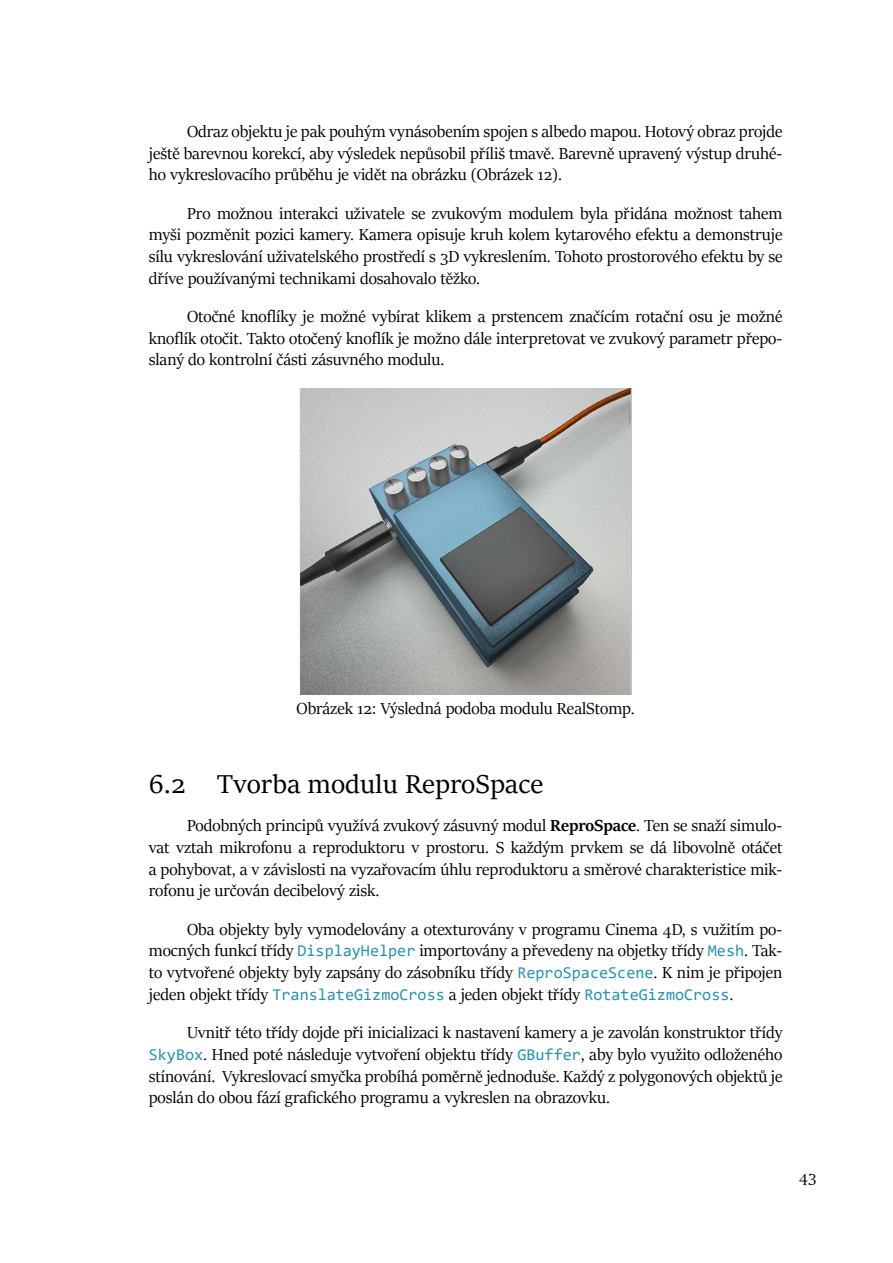
<style>
.page{position:relative;width:893px;height:1263px;background:#fff}
.page>*{position:absolute;margin:0;border:0;box-sizing:border-box;transform-origin:0 0}
.t1{font:28.5px "Sitka Heading";color:#000}
.t2{font:18px/21.6px "Sitka Banner";color:#000;text-align:justify}
.t3{font:16.5px "Consolas";color:#2b91af}
.s1{font-weight:700}
.s2{font-family:"Consolas";font-size:16.5px;color:#2b91af}
.s3{font-family:"Sitka Banner";font-size:18px;color:#000}
</style>
<div class="page">
<img style="left:300px;top:388px;width:331px;height:306px">
<p class="t2" style="left:149px;top:120px;width:635px;text-indent:38px">Odraz objektu je pak pouhým vynásobením spojen s albedo mapou. Hotový obraz projde ještě barevnou korekcí, aby výsledek nepůsobil příliš tmavě. Barevně upravený výstup druhé&shy;ho vykreslovacího průběhu je vidět na obrázku (Obrázek 12).</p>
<p class="t2" style="left:149px;top:202px;width:635px;text-indent:38px">Pro možnou interakci uživatele se zvukovým modulem byla přidána možnost tahem myši pozměnit pozici kamery. Kamera opisuje kruh kolem kytarového efektu a demonstruje sílu vykreslování uživatelského prostředí s 3D vykreslením. Tohoto prostorového efektu by se dříve používanými technikami dosahovalo těžko.</p>
<p class="t2" style="left:149px;top:305px;width:635px;text-indent:38px">Otočné knoflíky je možné vybírat klikem a prstencem značícím rotační osu je možné knoflík otočit. Takto otočený knoflík je možno dále interpretovat ve zvukový parametr přepo&shy;slaný do kontrolní části zásuvného modulu.</p>
<p class="t2" style="left:297px;top:697px;width:340px">Obrázek 12: Výsledná podoba modulu RealStomp.</p>
<h1 class="t1" style="left:149px;top:763px;width:396px">6.2 Tvorba modulu ReproSpace</h1>
<p class="t2" style="left:149px;top:814px;width:635px;text-indent:38px">Podobných principů využívá zvukový zásuvný modul <span class="s1">ReproSpace</span>. Ten se snaží simulo&shy;vat vztah mikrofonu a reproduktoru v prostoru. S každým prvkem se dá libovolně otáčet a pohybovat, a v závislosti na vyzařovacím úhlu reproduktoru a směrové charakteristice mik&shy;rofonu je určován decibelový zisk.</p>
<p class="t2" style="left:149px;top:918px;width:635px;text-indent:38px">Oba objekty byly vymodelovány a otexturovány v programu Cinema 4D, s vužitím po&shy;mocných funkcí třídy <span class="s2">DisplayHelper</span> importovány a převedeny na objetky třídy <span class="s2">Mesh</span>. Tak&shy;to vytvořené objekty byly zapsány do zásobníku třídy <span class="s2">ReproSpaceScene</span>. K nim je připojen</p>
<p class="t3" style="left:149px;top:983px;width:586px"><span class="s3">jeden objekt třídy</span> TranslateGizmoCross <span class="s3">a jeden objekt třídy</span> RotateGizmoCross<span class="s3">.</span></p>
<p class="t2" style="left:149px;top:1021px;width:635px;text-indent:38px">Uvnitř této třídy dojde při inicializaci k nastavení kamery a je zavolán konstruktor třídy <span class="s2">SkyBox</span>. Hned poté následuje vytvoření objektu třídy <span class="s2">GBuffer</span>, aby bylo využito odloženého stínování. Vykreslovací smyčka probíhá poměrně jednoduše. Každý z polygonových objektů je poslán do obou fází grafického programu a vykreslen na obrazovku.</p>
<p class="t2" style="left:799px;top:1165px;width:19px">43</p>
</div>
